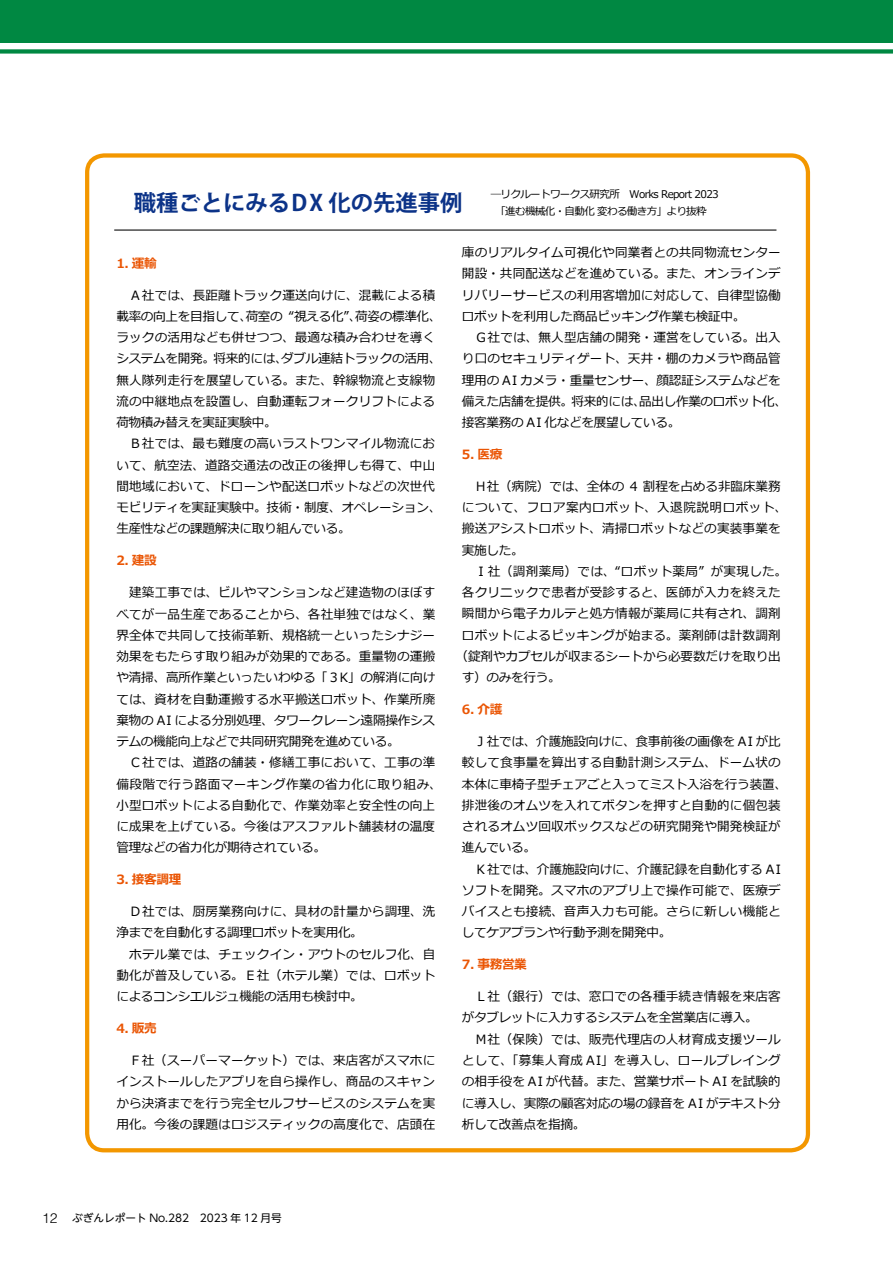
<style>
.page{position:relative;width:893px;height:1263px;background:#fff}
.page>*{position:absolute;margin:0;border:0;box-sizing:border-box;transform-origin:0 0}
.t1{font:700 22.35px "Koz Go Pr 6 N";color:#0c3388}
.t2{font:12.75px/21.3px "Meiryo";letter-spacing:.01em;color:#000}
.t3{font:12.75px "Meiryo";letter-spacing:-.01em;color:#000}
.t4{font:700 12.75px "Meiryo";letter-spacing:-.025em;color:#ea5504}
.t5{font:12.75px "Meiryo";letter-spacing:.04em;color:#000}
.t6{font:10.65px/17px "Meiryo";letter-spacing:-.06em;color:#000}
.t7{font:10.65px "UD Shin Go NT Pro";color:#000}
.s1{font-family:"Helvetica LT Std";font-weight:300;font-size:13.8px}
</style>
<div class="page">
<div style="left:0;top:0;width:893px;height:43px;background:#008842"></div>
<div style="left:0;top:49px;width:893px;height:5px;background:#008842"></div>
<div style="left:85px;top:153px;width:725px;height:999px;border:4px solid #f39700;border-radius:17px"></div>
<hr style="left:114px;top:230px;width:662px;height:1px;background:#000">
<h1 class="t1" style="left:134px;top:190px;width:330px">職種ごとにみるDX 化の先進事例</h1>
<p class="t6" style="left:491px;top:186px;width:230px">─リクルートワークス研究所　Works Report 2023　「進む機械化・自動化 変わる働き方」より抜粋</p>
<p class="t4" style="left:116px;top:254px;width:42px">1. 運輸</p>
<p class="t2" style="left:116px;top:285px;width:327px">　Ａ社では、長距離トラック運送向けに、混載による積載率の向上を目指して、荷室の “視える化”、荷姿の標準化、ラックの活用なども併せつつ、最適な積み合わせを導くシステムを開発。将来的には、ダブル連結トラックの活用、無人隊列走行を展望している。また、幹線物流と支線物流の中継地点を設置し、自動運転フォークリフトによる荷物積み替えを実証実験中。<br>　Ｂ社では、最も難度の高いラストワンマイル物流において、航空法、道路交通法の改正の後押しも得て、中山間地域において、ドローンや配送ロボットなどの次世代モビリティを実証実験中。技術・制度、オペレーション、生産性などの課題解決に取り組んでいる。</p>
<p class="t4" style="left:116px;top:552px;width:42px">2. 建設</p>
<p class="t2" style="left:116px;top:583px;width:327px">　建築工事では、ビルやマンションなど建造物のほぼすべてが一品生産であることから、各社単独ではなく、業界全体で共同して技術革新、規格統一といったシナジー効果をもたらす取り組みが効果的である。重量物の運搬や清掃、高所作業といったいわゆる「3K」の解消に向けては、資材を自動運搬する水平搬送ロボット、作業所廃棄物の AI による分別処理、タワークレーン遠隔操作システムの機能向上などで共同研究開発を進めている。<br>　Ｃ社では、道路の舗装・修繕工事において、工事の準備段階で行う路面マーキング作業の省力化に取り組み、小型ロボットによる自動化で、作業効率と安全性の向上に成果を上げている。今後はアスファルト舗装材の温度管理などの省力化が期待されている。</p>
<p class="t4" style="left:116px;top:871px;width:67px">3. 接客調理</p>
<p class="t2" style="left:116px;top:902px;width:320px">　Ｄ社では、厨房業務向けに、具材の計量から調理、洗浄までを自動化する調理ロボットを実用化。<br>　ホテル業では、チェックイン・アウトのセルフ化、自動化が普及している。Ｅ社（ホテル業）では、ロボットによるコンシエルジュ機能の活用も検討中。</p>
<p class="t4" style="left:116px;top:1019px;width:42px">4. 販売</p>
<p class="t2" style="left:116px;top:1050px;width:320px;text-align:justify">　Ｆ社（スーパーマーケット）では、来店客がスマホにインストールしたアプリを自ら操作し、商品のスキャンから決済までを行う完全セルフサービスのシステムを実用化。今後の課題はロジスティックの高度化で、店頭在</p>
<p class="t2" style="left:462px;top:242px;width:327px">庫のリアルタイム可視化や同業者との共同物流センター開設・共同配送などを進めている。また、オンラインデリバリーサービスの利用客増加に対応して、自律型協働ロボットを利用した商品ピッキング作業も検証中。<br>　Ｇ社では、無人型店舗の開発・運営をしている。出入り口のセキュリティゲート、天井・棚のカメラや商品管理用の AI カメラ・重量センサー、顔認証システムなどを備えた店舗を提供。将来的には、品出し作業のロボット化、接客業務の AI 化などを展望している。</p>
<p class="t4" style="left:462px;top:445px;width:42px">5. 医療</p>
<p class="t3" style="left:462px;top:477px;width:320px">　Ｈ社（病院）では、全体の 4 割程を占める非臨床業務</p>
<p class="t5" style="left:462px;top:499px;width:327px">について、フロア案内ロボット、入退院説明ロボット、</p>
<p class="t2" style="left:462px;top:519px;width:320px">搬送アシストロボット、清掃ロボットなどの実装事業を</p>
<p class="t2" style="left:462px;top:540px;width:63px">実施した。</p>
<p class="t2" style="left:462px;top:561px;width:327px">　Ｉ社（調剤薬局）では、“ロボット薬局” が実現した。</p>
<p class="t2" style="left:462px;top:583px;width:320px">各クリニックで患者が受診すると、医師が入力を終えた</p>
<p class="t2" style="left:462px;top:604px;width:320px">瞬間から電子カルテと処方情報が薬局に共有され、調剤</p>
<p class="t2" style="left:462px;top:625px;width:320px">ロボットによるピッキングが始まる。薬剤師は計数調剤</p>
<p class="t3" style="left:456px;top:647px;width:327px">（錠剤やカプセルが収まるシートから必要数だけを取り出</p>
<p class="t2" style="left:462px;top:668px;width:100px">す）のみを行う。</p>
<p class="t4" style="left:462px;top:700px;width:42px">6. 介護</p>
<p class="t2" style="left:462px;top:731px;width:327px">　Ｊ社では、介護施設向けに、食事前後の画像を AI が比較して食事量を算出する自動計測システム、ドーム状の本体に車椅子型チェアごと入ってミスト入浴を行う装置、排泄後のオムツを入れてボタンを押すと自動的に個包装されるオムツ回収ボックスなどの研究開発や開発検証が進んでいる。<br>　Ｋ社では、介護施設向けに、介護記録を自動化する AIソフトを開発。スマホのアプリ上で操作可能で、医療デバイスとも接続、音声入力も可能。さらに新しい機能としてケアプランや行動予測を開発中。</p>
<p class="t4" style="left:462px;top:956px;width:67px">7. 事務営業</p>
<p class="t2" style="left:462px;top:986px;width:320px">　Ｌ社（銀行）では、窓口での各種手続き情報を来店客がタブレットに入力するシステムを全営業店に導入。<br>　Ｍ社（保険）では、販売代理店の人材育成支援ツールとして、「募集人育成 AI」を導入し、ロールプレイングの相手役を AI が代替。また、営業サポート AI を試験的に導入し、実際の顧客対応の場の録音を AI がテキスト分析して改善点を指摘。</p>
<p class="t7" style="left:42px;top:1210px;width:241px"><span class="s1">12</span> ぶぎんレポート No.282　2023 年 12 月号</p>
</div>
